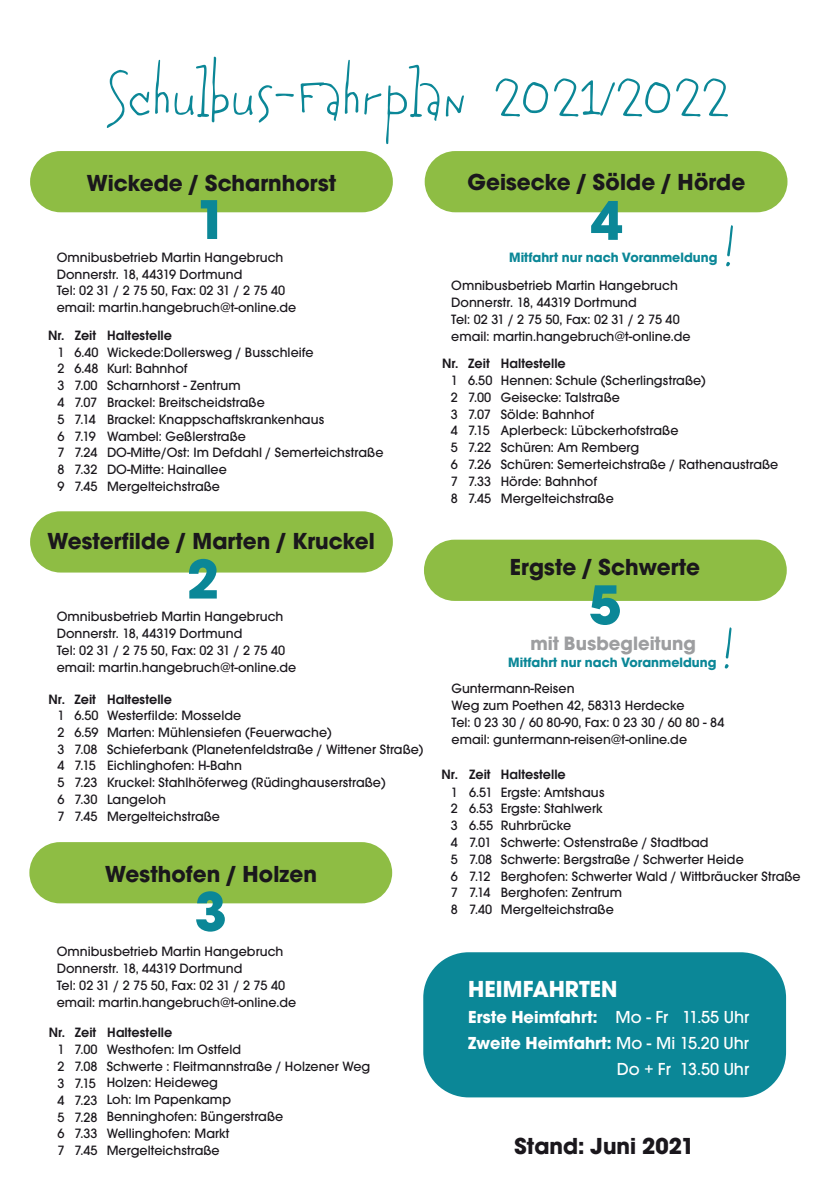
<style>
.page{position:relative;width:840px;height:1191px;background:#fff}
.page>*{position:absolute;margin:0;border:0;box-sizing:border-box;transform-origin:0 0}
.t1{font:700 58px "Avignon";color:#0b8797}
.t2{font:56px "Good Kitty";color:#0b8797}
.t3{font:700 24px "Avignon";color:#1a171c}
.t4{font:700 24px "Avignon";color:#fff}
.t5{font:700 20px "Avignon";color:#9d9ea0}
.t6{font:500 18px/26px "Avignon";color:#fff;text-align:right}
.t7{font:500 14px/16.8px "Avignon";color:#1a171c}
.t8{font:600 14px "Avignon";color:#1a171c}
.t9{font:700 14px "Avignon";color:#0b8797}
.t10{font:500 14px/16.8px "Avignon";letter-spacing:-.025em;color:#1a171c}
.s1{font-weight:700}
</style>
<div class="page">
<div style="left:30px;top:151px;width:362px;height:61px;background:#8ebd44;border-radius:31px"></div>
<div style="left:30px;top:511px;width:362px;height:61px;background:#8ebd44;border-radius:31px"></div>
<div style="left:423px;top:539px;width:363px;height:62px;background:#8ebd44;border-radius:31px"></div>
<div style="left:424px;top:151px;width:363px;height:61px;background:#8ebd44;border-radius:31px"></div>
<div style="left:29px;top:842px;width:363px;height:61px;background:#8ebd44;border-radius:31px"></div>
<div style="left:423px;top:952px;width:362px;height:145px;background:#0b8797;border-radius:45px"></div>
<h2 class="t2" style="left:109px;top:57px;width:622px">Schulbus-Fahrplan 2021/2022</h2>
<h3 class="t3" style="left:87px;top:168px;width:251px">Wickede / Scharnhorst</h3>
<h1 class="t1" style="left:195px;top:184px;width:34px">1</h1>
<p class="t7" style="left:57px;top:249px;width:241px">Omnibusbetrieb Martin Hangebruch Donnerstr. 18, 44319 Dortmund<br>Tel: 02 31 / 2 75 50, Fax: 02 31 / 2 75 40 email: martin.hangebruch@t-online.de</p>
<p class="t8" style="left:48px;top:327px;width:125px">Nr. Zeit Haltestelle</p>
<p class="t7" style="left:57px;top:343px;width:9px;text-align:justify">1<br>2<br>3<br>4<br>5<br>6<br>7<br>8<br>9</p>
<p class="t7" style="left:74px;top:343px;width:26px">6.40<br>6.48<br>7.00<br>7.07<br>7.14<br>7.19<br>7.24<br>7.32<br>7.45</p>
<p class="t7" style="left:107px;top:343px;width:278px">Wickede:Dollersweg / Busschleife<br>Kurl: Bahnhof<br>Scharnhorst - Zentrum<br>Brackel: Breitscheidstraße<br>Brackel: Knappschaftskrankenhaus<br>Wambel: Geßlerstraße<br>DO-Mitte/Ost: Im Defdahl / Semerteichstraße<br>DO-Mitte: Hainallee<br>Mergelteichstraße</p>
<h3 class="t3" style="left:47px;top:526px;width:328px">Westerfilde / Marten / Kruckel</h3>
<h1 class="t1" style="left:187px;top:543px;width:34px">2</h1>
<p class="t7" style="left:57px;top:608px;width:241px">Omnibusbetrieb Martin Hangebruch Donnerstr. 18, 44319 Dortmund<br>Tel: 02 31 / 2 75 50, Fax: 02 31 / 2 75 40 email: martin.hangebruch@t-online.de</p>
<p class="t8" style="left:48px;top:690px;width:125px">Nr. Zeit Haltestelle</p>
<p class="t7" style="left:57px;top:707px;width:9px;text-align:justify">1<br>2<br>3<br>4<br>5<br>6<br>7</p>
<p class="t7" style="left:74px;top:707px;width:26px">6.50<br>6.59<br>7.08<br>7.15<br>7.23<br>7.30<br>7.45</p>
<p class="t7" style="left:107px;top:707px;width:318px">Westerfilde: Mosselde<br>Marten: Mühlensiefen (Feuerwache)<br>Schieferbank (Planetenfeldstraße / Wittener Straße)<br>Eichlinghofen: H-Bahn<br>Kruckel: Stahlhöferweg (Rüdinghauserstraße)<br>Langeloh<br>Mergelteichstraße</p>
<h3 class="t3" style="left:105px;top:859px;width:213px">Westhofen / Holzen</h3>
<h1 class="t1" style="left:195px;top:876px;width:33px">3</h1>
<p class="t7" style="left:57px;top:943px;width:241px">Omnibusbetrieb Martin Hangebruch Donnerstr. 18, 44319 Dortmund<br>Tel: 02 31 / 2 75 50, Fax: 02 31 / 2 75 40 email: martin.hangebruch@t-online.de</p>
<p class="t8" style="left:49px;top:1023px;width:125px">Nr. Zeit Haltestelle</p>
<p class="t7" style="left:57px;top:1041px;width:9px;text-align:justify">1<br>2<br>3<br>4<br>5<br>6<br>7</p>
<p class="t7" style="left:74px;top:1041px;width:25px;text-align:justify">7.00<br>7.08<br>7.15<br>7.23<br>7.28<br>7.33<br>7.45</p>
<p class="t7" style="left:107px;top:1040px;width:265px">Westhofen: Im Ostfeld<br>Schwerte : Fleitmannstraße / Holzener Weg<br>Holzen: Heideweg<br>Loh: Im Papenkamp<br>Benninghofen: Büngerstraße<br>Wellinghofen: Markt<br>Mergelteichstraße</p>
<h3 class="t3" style="left:467px;top:167px;width:279px">Geisecke / Sölde / Hörde</h3>
<h1 class="t1" style="left:590px;top:185px;width:34px">4</h1>
<p class="t9" style="left:508px;top:248px;width:210px">Mitfahrt nur nach Voranmeldung</p>
<p class="t7" style="left:451px;top:277px;width:241px">Omnibusbetrieb Martin Hangebruch Donnerstr. 18, 44319 Dortmund<br>Tel: 02 31 / 2 75 50, Fax: 02 31 / 2 75 40 email: martin.hangebruch@t-online.de</p>
<p class="t8" style="left:442px;top:355px;width:125px">Nr. Zeit Haltestelle</p>
<h2 class="t2" style="left:725px;top:206px;width:13px">!</h2>
<p class="t7" style="left:450px;top:372px;width:9px;text-align:justify">1<br>2<br>3<br>4<br>5<br>6<br>7<br>8</p>
<p class="t7" style="left:468px;top:372px;width:26px">6.50<br>7.00<br>7.07<br>7.15<br>7.22<br>7.26<br>7.33<br>7.45</p>
<p class="t7" style="left:500px;top:372px;width:279px">Hennen: Schule (Scherlingstraße)<br>Geisecke: Talstraße<br>Sölde: Bahnhof<br>Aplerbeck: Lübckerhofstraße<br>Schüren: Am Remberg<br>Schüren: Semerteichstraße / Rathenaustraße<br>Hörde: Bahnhof<br>Mergelteichstraße</p>
<h3 class="t3" style="left:509px;top:552px;width:192px">Ergste / Schwerte</h3>
<h1 class="t1" style="left:589px;top:569px;width:34px">5</h1>
<h3 class="t5" style="left:530px;top:631px;width:167px">mit Busbegleitung</h3>
<p class="t9" style="left:508px;top:654px;width:210px">Mitfahrt nur nach Voranmeldung</p>
<h2 class="t2" style="left:724px;top:608px;width:13px">!</h2>
<p class="t7" style="left:451px;top:680px;width:274px">Guntermann-Reisen<br>Weg zum Poethen 42, 58313 Herdecke<br>Tel: 0 23 30 / 60 80-90, Fax: 0 23 30 / 60 80 - 84 email: guntermann-reisen@t-online.de</p>
<p class="t8" style="left:441px;top:766px;width:126px">Nr. Zeit Haltestelle</p>
<p class="t7" style="left:450px;top:783px;width:9px;text-align:justify">1<br>2<br>3<br>4<br>5<br>6<br>7<br>8</p>
<p class="t7" style="left:500px;top:783px;width:301px">Ergste: Amtshaus<br>Ergste: Stahlwerk<br>Ruhrbrücke<br>Schwerte: Ostenstraße / Stadtbad<br>Schwerte: Bergstraße / Schwerter Heide<br>Berghofen: Schwerter Wald / Wittbräucker Straße<br>Berghofen: Zentrum<br>Mergelteichstraße</p>
<p class="t10" style="left:469px;top:783px;width:26px">6.51<br>6.53<br>6.55<br>7.01<br>7.08<br>7.12<br>7.14<br>7.40</p>
<h3 class="t4" style="left:468px;top:974px;width:151px">HEIMFAHRTEN</h3>
<p class="t6" style="left:468px;top:1004px;width:282px"><span class="s1">Erste Heimfahrt:</span> Mo - Fr 11.55 Uhr<br><span class="s1">Zweite Heimfahrt:</span> Mo - Mi 15.20 Uhr<br>Do + Fr 13.50 Uhr</p>
<h3 class="t3" style="left:514px;top:1131px;width:181px">Stand: Juni 2021</h3>
</div>
